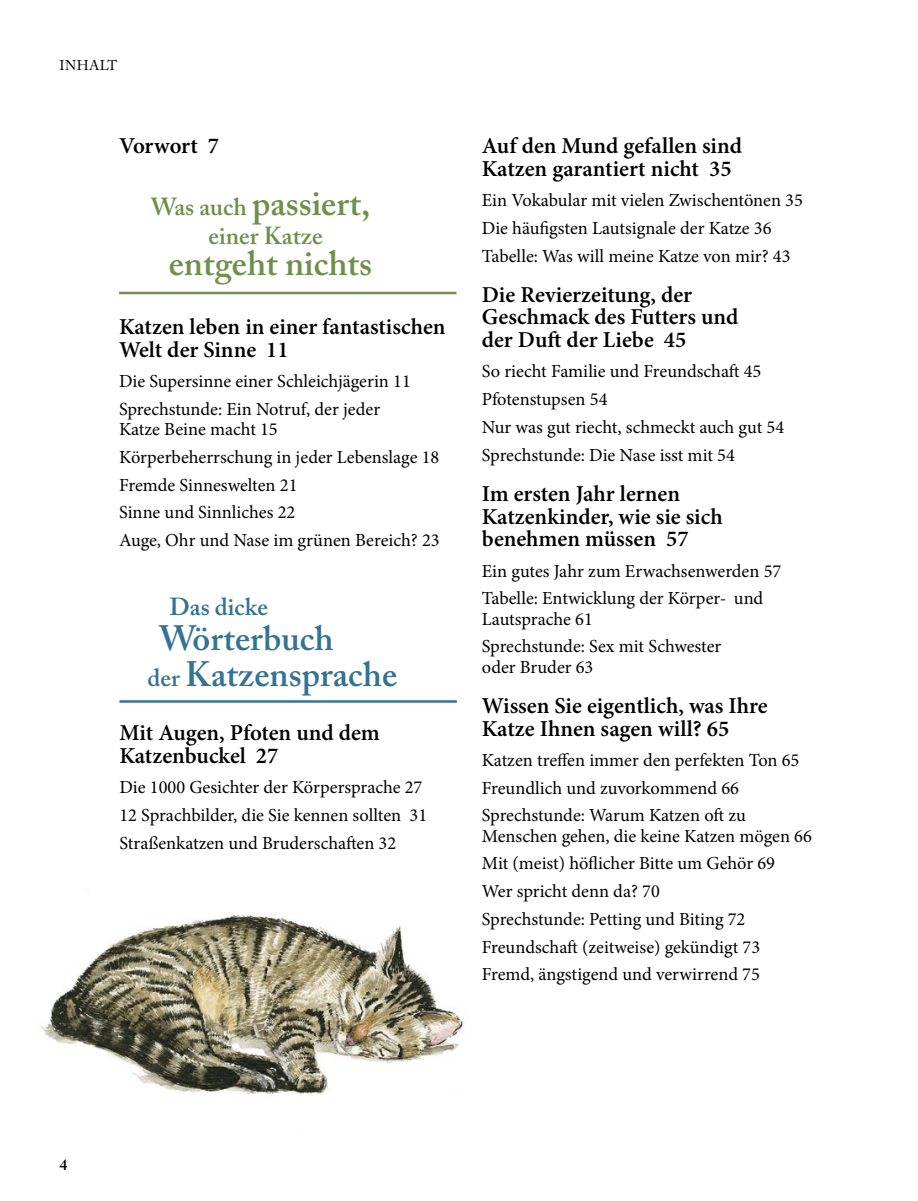
<style>
.page{position:relative;width:918px;height:1201px;background:#fff}
.page>*{position:absolute;margin:0;border:0;box-sizing:border-box;transform-origin:0 0}
.t1{font:600 35px "Adobe Caslon Pro";color:#6f8f4a}
.t2{font:600 35px "Adobe Caslon Pro";color:#347391}
.t3{font:600 24.5px "Adobe Caslon Pro";color:#6f8f4a}
.t4{font:600 24.5px "Adobe Caslon Pro";color:#347391}
.t5{font:600 22.75px/22.8px "Minion Pro";color:#000}
.t6{font:18.38px/27.8px "Minion Pro";color:#000}
.t7{font:600 15.75px "Adobe Caslon Pro";color:#000}
.t8{font:14px "Adobe Caslon Pro";letter-spacing:.025em;color:#000}
.s1{font-size:24.5px}
</style>
<div class="page">
<img style="left:40px;top:890px;width:423px;height:205px">
<hr style="left:119px;top:292px;width:337px;height:2px;background:#6f8f4a">
<hr style="left:119px;top:700px;width:338px;height:2px;background:#347391">
<p class="t8" style="left:60px;top:57px;width:59px">INHALT</p>
<p class="t5" style="left:119px;top:136px;width:102px">Vorwort 7</p>
<h1 class="t1" style="left:151px;top:189px;width:221px"><span class="s1">Was auch</span> passiert,</h1>
<h2 class="t3" style="left:208px;top:226px;width:116px">einer Katze</h2>
<h1 class="t1" style="left:169px;top:250px;width:205px">entgeht nichts</h1>
<p class="t5" style="left:119px;top:317px;width:328px">Katzen leben in einer fantastischen<br>Welt der Sinne 11</p>
<p class="t6" style="left:119px;top:369px;width:293px">Die Supersinne einer Schleichjägerin 11<br>Sprechstunde: Ein Notruf, der jeder</p>
<p class="t6" style="left:119px;top:417px;width:322px">Katze Beine macht 15<br>Körperbeherrschung in jeder Lebenslage 18<br>Fremde Sinneswelten 21<br>Sinne und Sinnliches 22<br>Auge, Ohr und Nase im grünen Bereich? 23</p>
<h2 class="t4" style="left:169px;top:597px;width:100px">Das dicke</h2>
<h1 class="t2" style="left:159px;top:625px;width:176px">Wörterbuch</h1>
<h1 class="t2" style="left:148px;top:660px;width:251px"><span class="s1">der</span> Katzensprache</h1>
<p class="t5" style="left:119px;top:723px;width:262px">Mit Augen, Pfoten und dem<br>Katzenbuckel 27</p>
<p class="t6" style="left:119px;top:775px;width:309px">Die 1000 Gesichter der Körpersprache 27<br>12 Sprachbilder, die Sie kennen sollten 31<br>Straßenkatzen und Bruderschaften 32</p>
<p class="t5" style="left:482px;top:136px;width:262px">Auf den Mund gefallen sind<br>Katzen garantiert nicht 35</p>
<p class="t6" style="left:482px;top:188px;width:323px">Ein Vokabular mit vielen Zwischentönen 35<br>Die häufigsten Lautsignale der Katze 36<br>Tabelle: Was will meine Katze von mir? 43</p>
<p class="t5" style="left:482px;top:285px;width:258px">Die Revierzeitung, der<br>Geschmack des Futters und der Duft der Liebe 45</p>
<p class="t6" style="left:482px;top:359px;width:304px">So riecht Familie und Freundschaft 45<br>Pfotenstupsen 54<br>Nur was gut riecht, schmeckt auch gut 54<br>Sprechstunde: Die Nase isst mit 54</p>
<p class="t5" style="left:482px;top:484px;width:242px">Im ersten Jahr lernen<br>Katzenkinder, wie sie sich benehmen müssen 57</p>
<p class="t6" style="left:482px;top:558px;width:301px">Ein gutes Jahr zum Erwachsenwerden 57<br>Tabelle: Entwicklung der Körper- und</p>
<p class="t6" style="left:482px;top:606px;width:241px">Lautsprache 61<br>Sprechstunde: Sex mit Schwester</p>
<p class="t6" style="left:482px;top:654px;width:113px">oder Bruder 63</p>
<p class="t5" style="left:482px;top:696px;width:287px">Wissen Sie eigentlich, was Ihre<br>Katze Ihnen sagen will? 65</p>
<p class="t6" style="left:482px;top:747px;width:319px">Katzen treffen immer den perfekten Ton 65<br>Freundlich und zuvorkommend 66<br>Sprechstunde: Warum Katzen oft zu</p>
<p class="t6" style="left:482px;top:823px;width:332px">Menschen gehen, die keine Katzen mögen 66<br>Mit (meist) höflicher Bitte um Gehör 69<br>Wer spricht denn da? 70<br>Sprechstunde: Petting und Biting 72<br>Freundschaft (zeitweise) gekündigt 73<br>Fremd, ängstigend und verwirrend 75</p>
<p class="t7" style="left:60px;top:1158px;width:9px">4</p>
</div>
